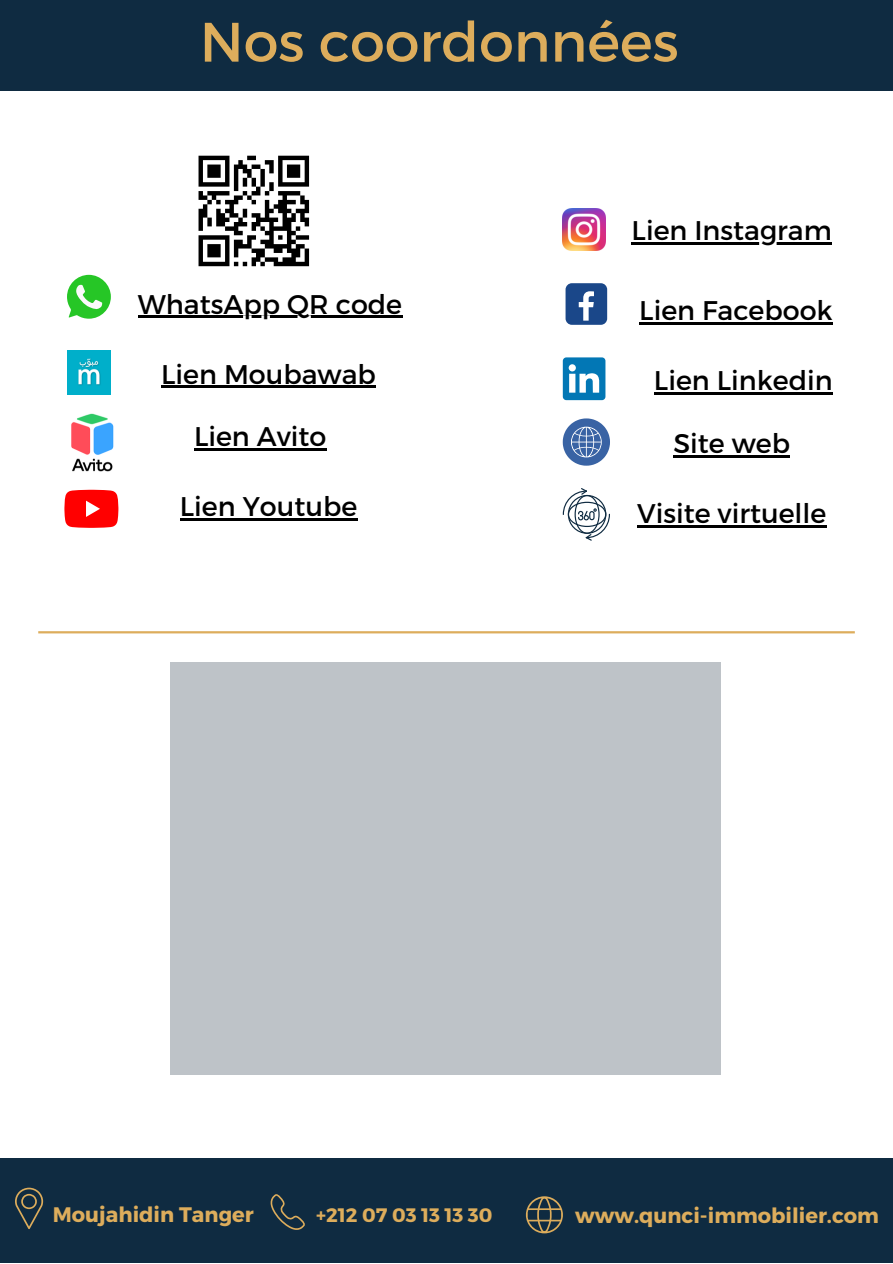
<style>
.page{position:relative;width:893px;height:1264px;background:#fff}
.page>*{position:absolute;margin:0;border:0;box-sizing:border-box;transform-origin:0 0}
.t1{font:55.5px "Montserrat";color:#ddad5c}
.t2{font:27px "Montserrat";color:#000}
.t3{font:700 21px "Montserrat";color:#ddad5c}
.t4{font:700 19.5px "Montserrat";color:#ddad5c}
.t5{font:13.5px "Lato";color:#ddad5c}
</style>
<div class="page">
<hr style="left:38px;top:631px;width:816px;height:2px;background:#ddad5c">
<svg style="left:198px;top:156px;width:111px;height:110px"></svg>
<hr style="left:274px;top:262px;width:35px;height:4px;background:#000">
<div style="left:0;top:1158px;width:892px;height:104px;background:#0f2b41"></div>
<svg style="left:270px;top:1194px;width:35px;height:35px"></svg>
<svg style="left:526px;top:1196px;width:37px;height:37px"></svg>
<svg style="left:67px;top:275px;width:44px;height:44px"></svg>
<img style="left:67px;top:351px;width:44px;height:44px">
<svg style="left:64px;top:490px;width:54px;height:38px;background:#ff1e1e"></svg>
<img style="left:71px;top:413px;width:43px;height:59px">
<img style="left:562px;top:208px;width:43px;height:43px">
<div style="left:565px;top:283px;width:42px;height:42px;background:#1a4789;border-radius:6px"></div>
<svg style="left:578px;top:291px;width:16px;height:29px"></svg>
<svg style="left:562px;top:357px;width:43px;height:43px"></svg>
<svg style="left:562px;top:418px;width:48px;height:47px"></svg>
<svg style="left:562px;top:488px;width:48px;height:52px"></svg>
<div style="left:0;top:0;width:892px;height:91px;background:#0f2b41"></div>
<svg style="left:15px;top:1187px;width:28px;height:42px"></svg>
<hr style="left:639px;top:322px;width:193px;height:2px;background:#000">
<hr style="left:654px;top:392px;width:77px;height:2px;background:#000">
<hr style="left:731px;top:392px;width:101px;height:2px;background:#000">
<svg style="left:637px;top:525px;width:18px;height:2px"></svg>
<hr style="left:655px;top:525px;width:171px;height:2px;background:#000">
<hr style="left:673px;top:455px;width:117px;height:2px;background:#000">
<hr style="left:180px;top:518px;width:80px;height:3px;background:#000">
<hr style="left:260px;top:518px;width:97px;height:3px;background:#000">
<hr style="left:161px;top:386px;width:88px;height:2px;background:#000">
<hr style="left:249px;top:386px;width:127px;height:2px;background:#000">
<hr style="left:194px;top:448px;width:83px;height:3px;background:#000">
<hr style="left:277px;top:448px;width:49px;height:3px;background:#000">
<hr style="left:138px;top:316px;width:264px;height:2px;background:#000">
<hr style="left:631px;top:242px;width:200px;height:2px;background:#000">
<p class="t1" style="left:200px;top:6px;width:480px">Nos coordonnées</p>
<p class="t2" style="left:138px;top:286px;width:266px">WhatsApp QR code</p>
<p class="t2" style="left:161px;top:356px;width:216px">Lien Moubawab</p>
<p class="t2" style="left:194px;top:419px;width:134px">Lien Avito</p>
<p class="t2" style="left:180px;top:489px;width:179px">Lien Youtube</p>
<p class="t2" style="left:631px;top:213px;width:202px">Lien Instagram</p>
<p class="t2" style="left:639px;top:293px;width:195px">Lien Facebook</p>
<p class="t2" style="left:654px;top:363px;width:180px">Lien Linkedin</p>
<p class="t2" style="left:673px;top:425px;width:118px">Site web</p>
<p class="t2" style="left:637px;top:495px;width:191px">Visite virtuelle</p>
<p class="t3" style="left:53px;top:1200px;width:202px">Moujahidin Tanger</p>
<p class="t3" style="left:575px;top:1201px;width:305px">www.qunci-immobilier.com</p>
<p class="t4" style="left:316px;top:1201px;width:178px">+212 07 03 13 13 30</p>
<p class="t5" style="left:795px;top:1204px;width:9px">3</p>
</div>
